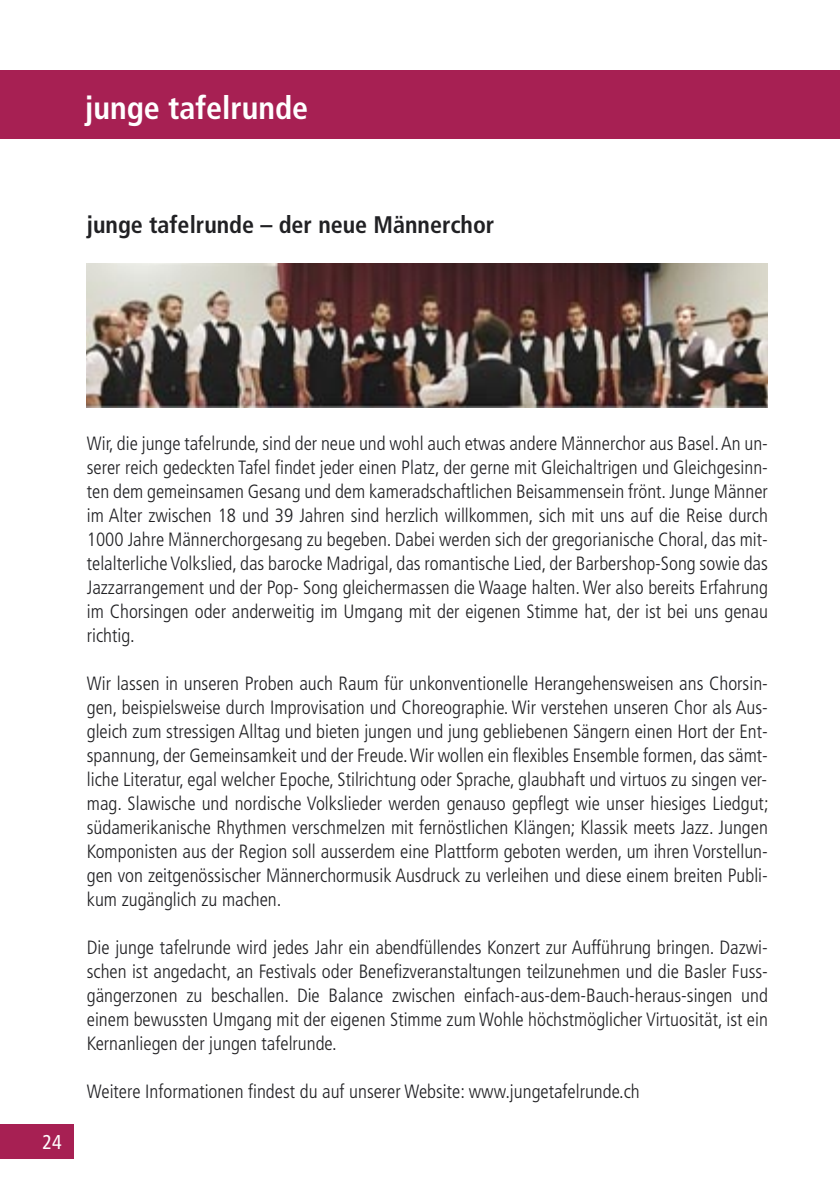
<style>
.page{position:relative;width:840px;height:1191px;background:#fff}
.page>*{position:absolute;margin:0;border:0;box-sizing:border-box;transform-origin:0 0}
.t1{font:700 condensed 32px "Frutiger";color:#fff}
.t2{font:700 condensed 24px "Frutiger";color:#212124}
.t3{font:condensed 20px "Frutiger";color:#fff}
.t4{font:300 condensed 19.2px/24px "Frutiger";color:#212124;text-align:justify}
</style>
<div class="page">
<div style="left:0;top:1124px;width:74px;height:34px;background:#a72053"></div>
<div style="left:0;top:71px;width:839px;height:68px;background:#a72053"></div>
<img style="left:87px;top:264px;width:680px;height:143px">
<p class="t1" style="left:85px;top:95px;width:224px">junge tafelrunde</p>
<p class="t2" style="left:87px;top:215px;width:409px">junge tafelrunde – der neue Männerchor</p>
<p class="t3" style="left:43px;top:1133px;width:21px">24</p>
<p class="t4" style="left:87px;top:432px;width:682px">Wir, die junge tafelrunde, sind der neue und wohl auch etwas andere Männer chor aus Basel. An un&shy;serer reich gedeckten Tafel findet jeder einen Platz, der gerne mit Gleichaltrigen und Gleichgesinn&shy;ten dem gemeinsamen Gesang und dem kameradschaftlichen Beisammensein frönt. Junge Männer im Alter zwischen 18 und 39 Jahren sind herzlich willkommen, sich mit uns auf die Reise durch 1000 Jahre Männerchorgesang zu begeben. Dabei werden sich der gregorianische Choral, das mit&shy;telalterliche Volkslied, das barocke Madrigal, das romantische Lied, der Barbershop-Song sowie das Jazzarrangement und der Pop- Song gleichermassen die Waage halten. Wer also bereits Erfahrung im Chorsingen oder anderweitig im Umgang mit der eigenen Stimme hat, der ist bei uns genau richtig.</p>
<p class="t4" style="left:87px;top:672px;width:683px">Wir lassen in unseren Proben auch Raum für unkonventionelle Herangehensweisen ans Chorsin&shy;gen, beispielsweise durch Improvisation und Choreographie. Wir verstehen unseren Chor als Aus&shy;gleich zum stressigen Alltag und bieten jungen und jung gebliebenen Sängern einen Hort der Ent&shy;spannung, der Gemeinsamkeit und der Freude. Wir wollen ein flexibles Ensemble formen, das sämt&shy;liche Literatur, egal welcher Epoche, Stilrichtung oder Sprache, glaubhaft und virtuos zu singen ver&shy;mag. Slawische und nordische Volkslieder werden genauso gepflegt wie unser hiesiges Liedgut; südamerikanische Rhythmen verschmelzen mit fernöstlichen Klängen; Klassik meets Jazz. Jungen Komponisten aus der Region soll ausserdem eine Plattform geboten werden, um ihren Vorstellun&shy;gen von zeitgenössischer Männerchormusik Ausdruck zu verleihen und diese einem breiten Publi&shy;kum zugänglich zu machen.</p>
<p class="t4" style="left:87px;top:936px;width:682px">Die junge tafelrunde wird jedes Jahr ein abendfüllendes Konzert zur Aufführung bringen. Dazwi&shy;schen ist angedacht, an Festivals oder Benefizveranstaltungen teilzunehmen und die Basler Fuss&shy;gängerzonen zu beschallen. Die Balance zwischen einfach-aus-dem-Bauch-heraus-singen und einem bewussten Umgang mit der eigenen Stimme zum Wohle höchstmöglicher Virtuosität, ist ein Kernanliegen der jungen tafelrunde.</p>
<p class="t4" style="left:87px;top:1080px;width:554px">Weitere Informationen findest du auf unserer Website: www.jungetafelrunde.ch</p>
</div>
